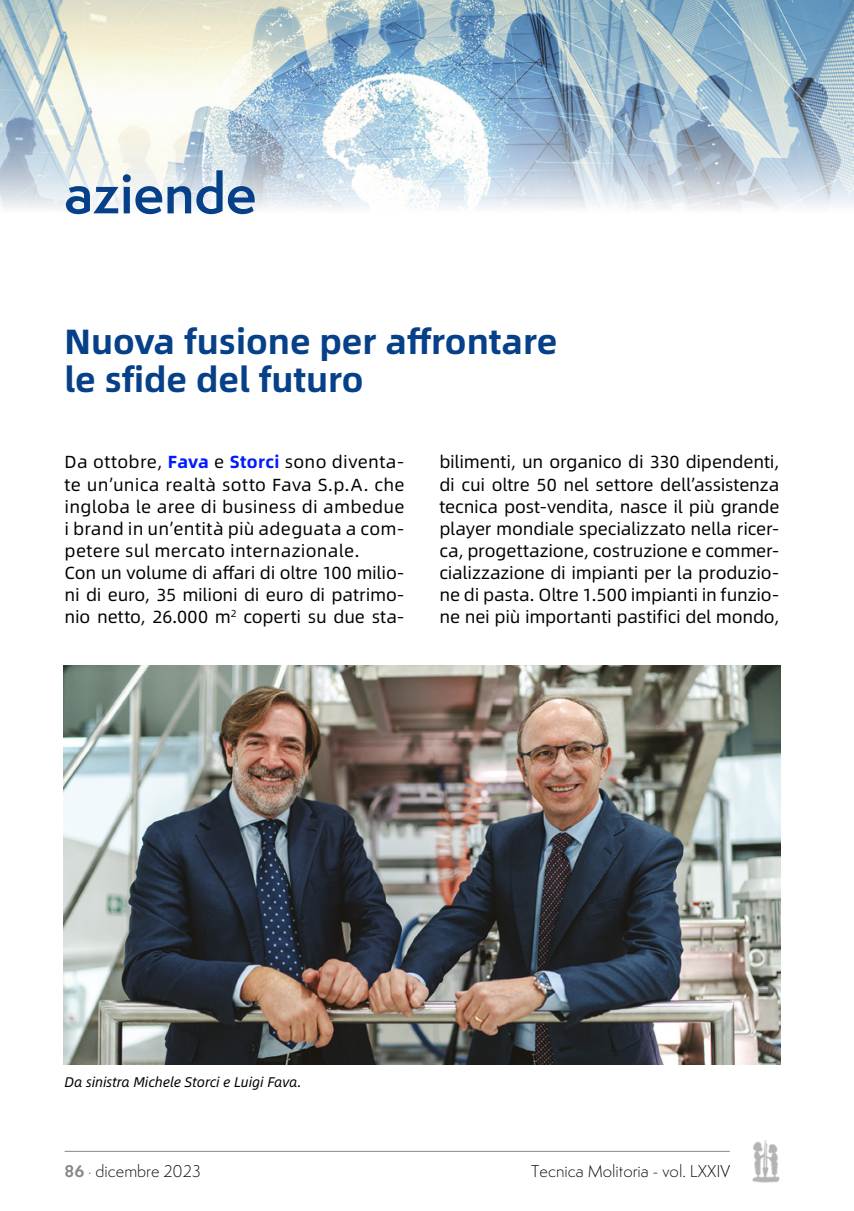
<style>
.page{position:relative;width:854px;height:1211px;background:#fff}
.page>*{position:absolute;margin:0;border:0;box-sizing:border-box;transform-origin:0 0}
.t1{font:600 52.5px "Semplicita Pro";color:#064089}
.t2{font:700 35px/38.5px "Alibaba Sans";color:#064089}
.t3{font:17.5px/22.1px "Alibaba Sans";letter-spacing:.005em;color:#000}
.t4{font:300 15.75px "Semplicita Pro";color:#000}
.t5{font:italic 14px "Alibaba Sans";color:#000}
.s1{font-weight:700;color:#001aff}
.s2{font-weight:700;color:#878787}
</style>
<div class="page">
<hr style="left:64px;top:1150px;width:665px;height:1px;background:#878787">
<img style="left:752px;top:1140px;width:27px;height:42px">
<img style="left:63px;top:665px;width:717px;height:399px">
<img style="left:0;top:0;width:853px;height:209px">
<h1 class="t1" style="left:64px;top:155px;width:193px">aziende</h1>
<h2 class="t2" style="left:64px;top:320px;width:494px">Nuova fusione per affrontare le sfide del futuro</h2>
<p class="t3" style="left:64px;top:450px;width:341px">Da ottobre, <span class="s1">Fava</span> e <span class="s1">Storci</span> sono diventa&shy;te un’unica realtà sotto Fava S.p.A. che ingloba le aree di business di ambedue i brand in un’entità più adeguata a com&shy;petere sul mercato internazionale.<br>Con un volume di affari di oltre 100 milio&shy;ni di euro, 35 milioni di euro di patrimo&shy;nio netto, 26.000 m<sup>2</sup> coperti su due sta-</p>
<p class="t3" style="left:439px;top:450px;width:341px;text-align:justify">bilimenti, un organico di 330 dipendenti, di cui oltre 50 nel settore dell’assistenza tecnica post-vendita, nasce il più grande player mondiale specializzato nella ricer&shy;ca, progettazione, costruzione e commer&shy;cializzazione di impianti per la produzio&shy;ne di pasta. Oltre 1.500 impianti in funzio&shy;ne nei più importanti pastifici del mondo,</p>
<p class="t5" style="left:64px;top:1071px;width:238px">Da sinistra Michele Storci e Luigi Fava.</p>
<p class="t4" style="left:64px;top:1160px;width:138px"><span class="s2">86</span> <sub>˙</sub> dicembre 2023</p>
<p class="t4" style="left:531px;top:1160px;width:200px">Tecnica Molitoria - vol. LXXIV</p>
</div>
